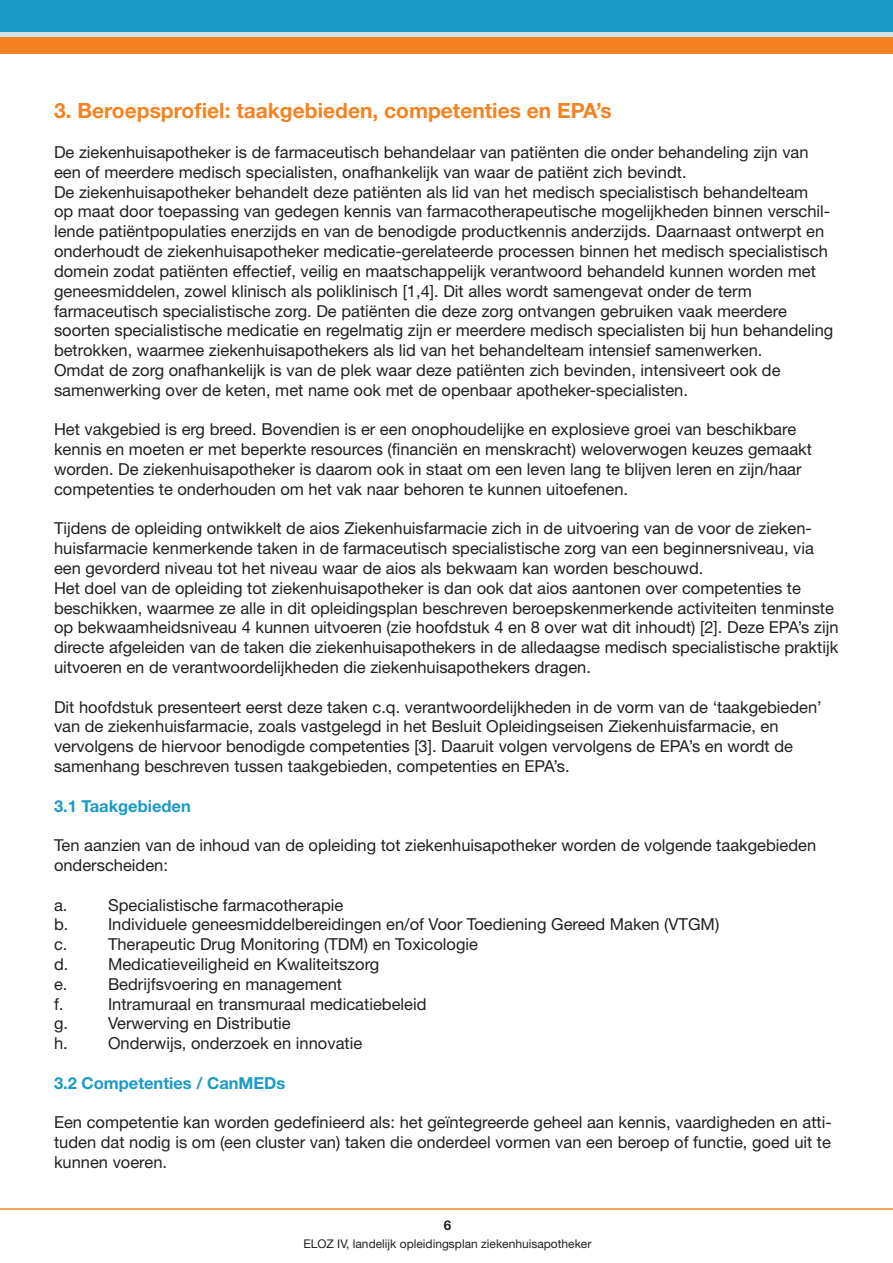
<style>
.page{position:relative;width:893px;height:1263px;background:#fff}
.page>*{position:absolute;margin:0;border:0;box-sizing:border-box;transform-origin:0 0}
.t1{font:700 21px "Helvetica Neue LT Std";color:#f58220}
.t2{font:16.5px/19.8px "Helvetica Neue LT Std";color:#231f20}
.t3{font:700 16.5px "Helvetica Neue LT Std";color:#1a9ac7}
.t4{font:700 13.5px "Helvetica Neue LT Std";color:#231f20}
.t5{font:12px "Helvetica Neue LT Std";color:#231f20}
</style>
<div class="page">
<div style="left:0;top:32px;width:893px;height:5px;background:#d1e3ee"></div>
<hr style="left:0;top:1208px;width:893px;height:2px;background:#f58220">
<div style="left:0;top:0;width:893px;height:32px;background:#1a9ac7"></div>
<div style="left:0;top:37px;width:893px;height:17px;background:#f58220"></div>
<p class="t1" style="left:54px;top:98px;width:559px">3. Beroepsprofiel: taakgebieden, competenties en EPA’s</p>
<p class="t2" style="left:54px;top:142px;width:781px">De ziekenhuisapotheker is de farmaceutisch behandelaar van patiënten die onder behandeling zijn van een of meerdere medisch specialisten, onafhankelijk van waar de patiënt zich bevindt.<br>De ziekenhuisapotheker behandelt deze patiënten als lid van het medisch specialistisch behandelteam<br>op maat door toepassing van gedegen kennis van farmacotherapeutische mogelijkheden binnen verschil&shy;lende patiëntpopulaties enerzijds en van de benodigde productkennis anderzijds. Daarnaast ontwerpt en onderhoudt de ziekenhuisapotheker medicatie-gerelateerde processen binnen het medisch specialistisch domein zodat patiënten effectief, veilig en maatschappelijk verantwoord behandeld kunnen worden met geneesmiddelen, zowel klinisch als poliklinisch [1,4]. Dit alles wordt samengevat onder de term farmaceutisch specialistische zorg. De patiënten die deze zorg ontvangen gebruiken vaak meerdere soorten specialistische medicatie en regelmatig zijn er meerdere medisch specialisten bij hun behandeling betrokken, waarmee ziekenhuisapothekers als lid van het behandelteam intensief samenwerken.<br>Omdat de zorg onafhankelijk is van de plek waar deze patiënten zich bevinden, intensiveert ook de samenwerking over de keten, met name ook met de openbaar apotheker-specialisten.</p>
<p class="t2" style="left:54px;top:419px;width:759px">Het vakgebied is erg breed. Bovendien is er een onophoudelijke en explosieve groei van beschikbare kennis en moeten er met beperkte resources (financiën en menskracht) weloverwogen keuzes gemaakt worden. De ziekenhuisapotheker is daarom ook in staat om een leven lang te blijven leren en zijn/haar competenties te onderhouden om het vak naar behoren te kunnen uitoefenen.</p>
<p class="t2" style="left:54px;top:518px;width:786px">Tijdens de opleiding ontwikkelt de aios Ziekenhuisfarmacie zich in de uitvoering van de voor de zieken&shy;huisfarmacie kenmerkende taken in de farmaceutisch specialistische zorg van een beginnersniveau, via een gevorderd niveau tot het niveau waar de aios als bekwaam kan worden beschouwd.<br>Het doel van de opleiding tot ziekenhuisapotheker is dan ook dat aios aantonen over competenties te beschikken, waarmee ze alle in dit opleidingsplan beschreven beroepskenmerkende activiteiten tenminste op bekwaamheidsniveau 4 kunnen uitvoeren (zie hoofdstuk 4 en 8 over wat dit inhoudt) [2]. Deze EPA’s zijn directe afgeleiden van de taken die ziekenhuisapothekers in de alledaagse medisch specialistische praktijk uitvoeren en de verantwoordelijkheden die ziekenhuisapothekers dragen.</p>
<p class="t2" style="left:54px;top:696px;width:769px">Dit hoofdstuk presenteert eerst deze taken c.q. verantwoordelijkheden in de vorm van de ‘taakgebieden’ van de ziekenhuisfarmacie, zoals vastgelegd in het Besluit Opleidingseisen Ziekenhuisfarmacie, en vervolgens de hiervoor benodigde competenties [3]. Daaruit volgen vervolgens de EPA’s en wordt de samenhang beschreven tussen taakgebieden, competenties en EPA’s.</p>
<p class="t3" style="left:54px;top:795px;width:138px">3.1 Taakgebieden</p>
<p class="t2" style="left:54px;top:835px;width:764px">Ten aanzien van de inhoud van de opleiding tot ziekenhuisapotheker worden de volgende taakgebieden onderscheiden:</p>
<p class="t2" style="left:54px;top:894px;width:15px">a.</p>
<p class="t2" style="left:108px;top:894px;width:237px">Specialistische farmacotherapie</p>
<p class="t2" style="left:54px;top:914px;width:16px">b.</p>
<p class="t2" style="left:108px;top:914px;width:613px">Individuele geneesmiddelbereidingen en/of Voor Toediening Gereed Maken (VTGM)</p>
<p class="t2" style="left:54px;top:934px;width:15px">c.</p>
<p class="t2" style="left:108px;top:934px;width:372px">Therapeutic Drug Monitoring (TDM) en Toxicologie</p>
<p class="t2" style="left:54px;top:954px;width:16px">d.</p>
<p class="t2" style="left:108px;top:954px;width:273px">Medicatieveiligheid en Kwaliteitszorg</p>
<p class="t2" style="left:54px;top:974px;width:15px">e.</p>
<p class="t2" style="left:108px;top:974px;width:236px">Bedrijfsvoering en management</p>
<p class="t2" style="left:54px;top:993px;width:11px">f.</p>
<p class="t2" style="left:108px;top:993px;width:320px">Intramuraal en transmuraal medicatiebeleid</p>
<p class="t2" style="left:54px;top:1013px;width:16px">g.</p>
<p class="t2" style="left:108px;top:1013px;width:184px">Verwerving en Distributie</p>
<p class="t2" style="left:54px;top:1033px;width:15px">h.</p>
<p class="t2" style="left:108px;top:1033px;width:256px">Onderwijs, onderzoek en innovatie</p>
<p class="t3" style="left:54px;top:1073px;width:233px">3.2 Competenties / CanMEDs</p>
<p class="t2" style="left:54px;top:1112px;width:779px;text-align:justify">Een competentie kan worden gedefinieerd als: het geïntegreerde geheel aan kennis, vaardigheden en atti&shy;tuden dat nodig is om (een cluster van) taken die onderdeel vormen van een beroep of functie, goed uit te kunnen voeren.</p>
<p class="t4" style="left:444px;top:1217px;width:9px">6</p>
<p class="t5" style="left:303px;top:1237px;width:289px">ELOZ IV, landelijk opleidingsplan ziekenhuisapotheker</p>
</div>
